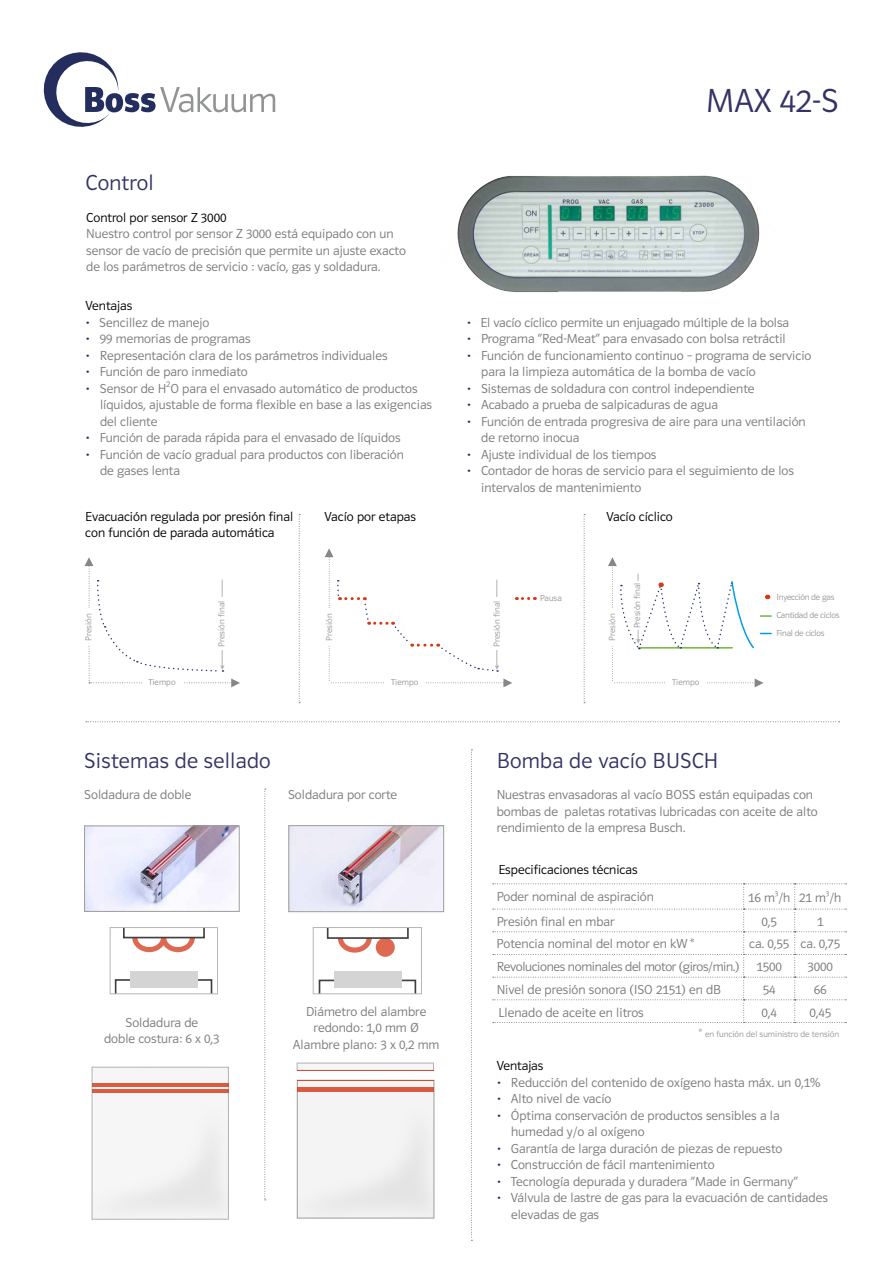
<style>
.page{position:relative;width:893px;height:1263px;background:#fff}
.page>*{position:absolute;margin:0;border:0;box-sizing:border-box;transform-origin:0 0}
.t1{font:34.5px "Polo 11 Leicht";color:#336}
.t2{font:22.5px "Polo 11 Leicht";letter-spacing:.01em;color:#336}
.t3{font:13.5px/16.5px "Polo 11 Leicht";color:#7c7b7b}
.t4{font:13.5px/16.5px "Polo 11 Leicht";color:#000}
.t5{font:13.5px "Polo 11 Leicht";letter-spacing:-.025em;color:#7c7b7b}
.t6{font:9px "Polo 11 Leicht";color:#999898}
.t7{font:9px/18px "Polo 11 Leicht";letter-spacing:-.025em;color:#999898}
.s1{color:#232e61}
.s2{font-size:12px}
</style>
<div class="page">
<svg style="left:86px;top:721px;width:754px;height:1px"></svg>
<img style="left:457px;top:175px;width:303px;height:118px">
<svg style="left:299px;top:514px;width:1px;height:189px"></svg>
<svg style="left:584px;top:514px;width:1px;height:189px"></svg>
<svg style="left:85px;top:557px;width:155px;height:130px"></svg>
<div style="left:142px;top:678px;width:40px;height:14px;background:#fff"></div>
<div style="left:84px;top:609px;width:11px;height:37px;background:#fff"></div>
<div style="left:217px;top:597px;width:11px;height:53px;background:#fff"></div>
<svg style="left:608px;top:557px;width:163px;height:130px"></svg>
<svg style="left:325px;top:548px;width:210px;height:139px"></svg>
<svg style="left:44px;top:52px;width:231px;height:75px"></svg>
<svg style="left:493px;top:883px;width:353px;height:140px"></svg>
<svg style="left:471px;top:749px;width:1px;height:492px"></svg>
<img style="left:86px;top:828px;width:151px;height:82px">
<div style="left:84px;top:826px;width:155px;height:86px;border:1px solid #9d9d9c"></div>
<svg style="left:110px;top:927px;width:108px;height:67px"></svg>
<svg style="left:313px;top:927px;width:109px;height:67px"></svg>
<svg style="left:264px;top:789px;width:2px;height:411px"></svg>
<svg style="left:296px;top:1063px;width:138px;height:7px"></svg>
<svg style="left:296px;top:1080px;width:138px;height:138px"></svg>
<hr style="left:297px;top:1088px;width:137px;height:4px;background:#da5b40">
<hr style="left:297px;top:1080px;width:137px;height:1px;background:#d43716">
<hr style="left:297px;top:1070px;width:137px;height:1px;background:#d43716">
<img style="left:297px;top:1098px;width:136px;height:120px">
<svg style="left:91px;top:1067px;width:138px;height:152px"></svg>
<hr style="left:92px;top:1089px;width:137px;height:3px;background:#d43716">
<hr style="left:92px;top:1083px;width:137px;height:3px;background:#d43716">
<img style="left:91px;top:1098px;width:137px;height:120px">
<img style="left:291px;top:827px;width:151px;height:83px">
<div style="left:289px;top:825px;width:155px;height:87px;border:1px solid #9d9d9c"></div>
<div style="left:384px;top:678px;width:41px;height:14px;background:#fff"></div>
<div style="left:665px;top:678px;width:41px;height:14px;background:#fff"></div>
<div style="left:325px;top:609px;width:10px;height:37px;background:#fff"></div>
<div style="left:608px;top:609px;width:11px;height:37px;background:#fff"></div>
<div style="left:493px;top:597px;width:10px;height:53px;background:#fff"></div>
<div style="left:633px;top:581px;width:11px;height:49px;background:#fff"></div>
<h2 class="t2" style="left:86px;top:171px;width:70px">Control</h2>
<p class="t4" style="left:86px;top:209px;width:142px">Control por sensor Z 3000</p>
<p class="t3" style="left:86px;top:226px;width:321px">Nuestro control por sensor Z 3000 está equipado con un sensor de vacío de precisión que permite un ajuste exacto de los parámetros de servicio : vacío, gas y soldadura.</p>
<p class="t4" style="left:86px;top:298px;width:48px">Ventajas</p>
<p class="t3" style="left:86px;top:314px;width:125px"><span class="s1">•</span> Sencillez de manejo</p>
<p class="t3" style="left:86px;top:331px;width:167px"><span class="s1">•</span> 99 memorias de programas</p>
<p class="t3" style="left:86px;top:347px;width:304px"><span class="s1">•</span> Representación clara de los parámetros individuales</p>
<p class="t3" style="left:86px;top:364px;width:164px"><span class="s1">•</span> Función de paro inmediato</p>
<p class="t3" style="left:100px;top:380px;width:334px;text-indent:-14px"><span class="s1">•</span> Sensor de H<sup>2</sup>O para el envasado automático de productos líquidos, ajustable de forma flexible en base a las exigencias del cliente</p>
<p class="t3" style="left:86px;top:430px;width:317px"><span class="s1">•</span> Función de parada rápida para el envasado de líquidos</p>
<p class="t3" style="left:100px;top:446px;width:305px;text-indent:-14px"><span class="s1">•</span> Función de vacío gradual para productos con liberación de gases lenta</p>
<h1 class="t1" style="left:706px;top:82px;width:134px">MAX 42-S</h1>
<p class="t3" style="left:467px;top:314px;width:324px"><span class="s1">•</span> El vacío cíclico permite un enjuagado múltiple de la bolsa</p>
<p class="t3" style="left:467px;top:331px;width:320px"><span class="s1">•</span> Programa “Red-Meat” para envasado con bolsa retráctil</p>
<p class="t3" style="left:481px;top:347px;width:332px;text-indent:-14px"><span class="s1">•</span> Función de funcionamiento continuo – programa de servicio para la limpieza automática de la bomba de vacío</p>
<p class="t3" style="left:467px;top:380px;width:289px"><span class="s1">•</span> Sistemas de soldadura con control independiente</p>
<p class="t3" style="left:467px;top:397px;width:253px"><span class="s1">•</span> Acabado a prueba de salpicaduras de agua</p>
<p class="t3" style="left:481px;top:413px;width:326px;text-indent:-14px"><span class="s1">•</span> Función de entrada progresiva de aire para una ventilación de retorno inocua</p>
<p class="t3" style="left:467px;top:446px;width:191px"><span class="s1">•</span> Ajuste individual de los tiempos</p>
<p class="t3" style="left:481px;top:463px;width:314px;text-indent:-14px"><span class="s1">•</span> Contador de horas de servicio para el seguimiento de los intervalos de mantenimiento</p>
<p class="t4" style="left:85px;top:508px;width:209px">Evacuación regulada por presión final con función de parada automática</p>
<p class="t4" style="left:325px;top:508px;width:93px">Vacío por etapas</p>
<p class="t4" style="left:606px;top:508px;width:68px">Vacío cíclico</p>
<p class="t6" style="left:84px;top:641px;width:29px;rotate:-90deg">Presión</p>
<p class="t6" style="left:217px;top:646px;width:47px;rotate:-90deg">Presión final</p>
<p class="t6" style="left:540px;top:593px;width:23px">Pausa</p>
<p class="t6" style="left:492px;top:646px;width:47px;rotate:-90deg">Presión final</p>
<p class="t6" style="left:324px;top:641px;width:29px;rotate:-90deg">Presión</p>
<p class="t6" style="left:607px;top:641px;width:29px;rotate:-90deg">Presión</p>
<p class="t6" style="left:632px;top:628px;width:47px;rotate:-90deg">Presión final</p>
<p class="t6" style="left:148px;top:677px;width:29px">Tiempo</p>
<p class="t6" style="left:391px;top:677px;width:29px">Tiempo</p>
<p class="t6" style="left:672px;top:677px;width:29px">Tiempo</p>
<h2 class="t2" style="left:84px;top:748px;width:188px">Sistemas de sellado</h2>
<h2 class="t2" style="left:497px;top:748px;width:223px">Bomba de vacío BUSCH</h2>
<p class="t7" style="left:776px;top:588px;width:59px">Inyección de gas</p>
<p class="t7" style="left:776px;top:606px;width:65px">Cantidad de ciclos<br>Final de ciclos</p>
<p class="t3" style="left:84px;top:787px;width:109px">Soldadura de doble</p>
<p class="t3" style="left:104px;top:1014px;width:117px;text-align:center">Soldadura de<br>doble costura: 6 x 0,3</p>
<p class="t3" style="left:288px;top:787px;width:111px">Soldadura por corte</p>
<p class="t3" style="left:293px;top:1003px;width:148px;text-align:center">Diámetro del alambre redondo: 1,0 mm Ø<br>Alambre plano: 3 x 0,2 mm</p>
<p class="t3" style="left:497px;top:787px;width:323px">Nuestras envasadoras al vacío BOSS están equipadas con bombas de paletas rotativas lubricadas con aceite de alto rendimiento de la empresa Busch.</p>
<p class="t4" style="left:498px;top:861px;width:141px">Especificaciones técnicas</p>
<p class="t3" style="left:497px;top:888px;width:159px">Poder nominal de aspiración</p>
<p class="t3" style="left:748px;top:889px;width:95px">16 m<sup>3</sup>/h 21 m<sup>3</sup>/h</p>
<p class="t3" style="left:497px;top:913px;width:120px">Presión final en mbar</p>
<p class="t3" style="left:761px;top:913px;width:17px">0,5</p>
<p class="t3" style="left:817px;top:913px;width:8px">1</p>
<p class="t3" style="left:497px;top:936px;width:199px">Potencia nominal del motor en kW *</p>
<p class="t3" style="left:749px;top:936px;width:92px">ca. 0,55 ca. 0,75</p>
<p class="t5" style="left:497px;top:959px;width:244px">Revoluciones nominales del motor (giros/min.)</p>
<p class="t3" style="left:756px;top:958px;width:27px">1500</p>
<p class="t3" style="left:807px;top:958px;width:27px">3000</p>
<p class="t3" style="left:497px;top:981px;width:226px">Nivel de presión sonora (ISO 2151) en dB</p>
<p class="t3" style="left:763px;top:981px;width:14px">54</p>
<p class="t3" style="left:814px;top:981px;width:14px">66</p>
<p class="t3" style="left:498px;top:1004px;width:147px">Llenado de aceite en litros</p>
<p class="t3" style="left:761px;top:1004px;width:17px">0,4</p>
<p class="t3" style="left:809px;top:1004px;width:23px">0,45</p>
<p class="t6" style="left:699px;top:1029px;width:142px"><span class="s2">*</span> en función del suministro de tensión</p>
<p class="t4" style="left:497px;top:1057px;width:48px">Ventajas</p>
<p class="t3" style="left:497px;top:1074px;width:325px"><span class="s1">•</span> Reducción del contenido de oxígeno hasta máx. un 0,1%</p>
<p class="t3" style="left:497px;top:1090px;width:116px"><span class="s1">•</span> Alto nivel de vacío</p>
<p class="t3" style="left:511px;top:1107px;width:270px;text-indent:-14px"><span class="s1">•</span> Óptima conservación de productos sensibles a la humedad y/o al oxígeno</p>
<p class="t3" style="left:497px;top:1140px;width:287px"><span class="s1">•</span> Garantía de larga duración de piezas de repuesto</p>
<p class="t3" style="left:497px;top:1156px;width:220px"><span class="s1">•</span> Construcción de fácil mantenimiento</p>
<p class="t3" style="left:497px;top:1173px;width:302px"><span class="s1">•</span> Tecnología depurada y duradera “Made in Germany”</p>
<p class="t3" style="left:511px;top:1189px;width:318px;text-indent:-14px"><span class="s1">•</span> Válvula de lastre de gas para la evacuación de cantidades elevadas de gas</p>
</div>
